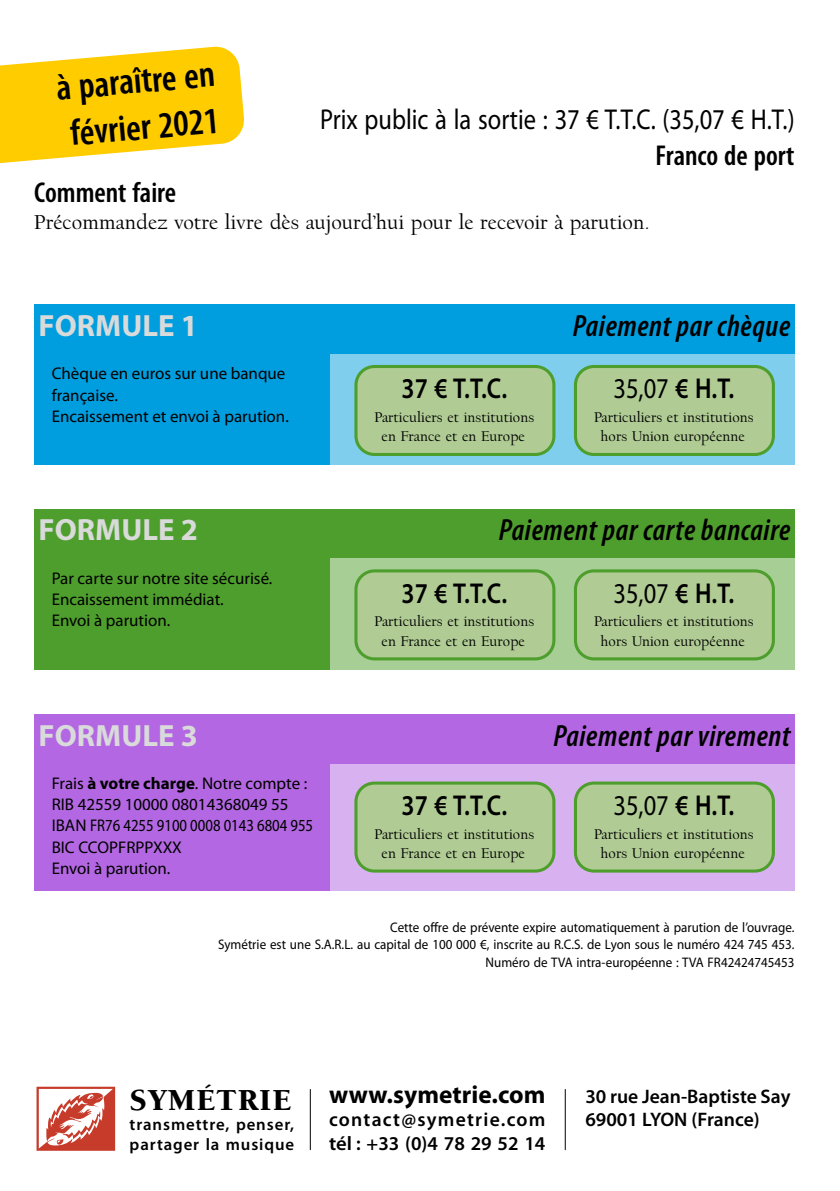
<style>
.page{position:relative;width:840px;height:1191px;background:#fff}
.page>*{position:absolute;margin:0;border:0;box-sizing:border-box;transform-origin:0 0}
.t1{font:600 condensed 37.2px/46.6px "Myriad Pro";color:#000}
.t2{font:900 31.4px "Berkeley Std";letter-spacing:.04em;color:#000}
.t3{font:italic 600 condensed 30.8px "Myriad Pro";letter-spacing:.02em;color:#000}
.t4{font:700 30.8px "Myriad Pro";color:#d9dada}
.t5{font:28.8px "Myriad Pro";color:#000;scale:.85 1}
.t6{font:600 28.8px "Myriad Pro";color:#000;scale:.85 1}
.t7{font:600 condensed 28.8px "Myriad Pro";color:#000}
.t8{font:700 25.2px "Myriad Pro";color:#000}
.t9{font:22px "LTC Californian Pro Text";color:#000}
.t10{font:600 19.6px/23.6px "Myriad Pro";letter-spacing:.065em;color:#000}
.t11{font:600 19.6px/23.6px "Myriad Pro";color:#000}
.t12{font:17px/21.2px "Myriad Pro";color:#000}
.t13{font:600 16.8px/20px "Myriad Pro";letter-spacing:.055em;color:#000}
.t14{font:15.4px/19.2px "LTC Californian Pro Text";color:#000;text-align:center}
.t15{font:13.8px/17.4px "Myriad Pro";color:#000;text-align:right;scale:.94 1}
.s1{font-weight:600}
.s2{font-weight:700}
</style>
<div class="page">
<svg style="left:41px;top:1090px;width:71px;height:57px"></svg>
<div style="left:36px;top:1086px;width:79px;height:64px;border:2px solid #c73b2b"></div>
<hr style="left:310px;top:1089px;width:1px;height:60px;background:#000">
<hr style="left:564px;top:1089px;width:1px;height:60px;background:#000">
<div style="left:34px;top:304px;width:760px;height:161px;background:#009edf"></div>
<div style="left:34px;top:714px;width:760px;height:176px;background:#b367e2"></div>
<div style="left:34px;top:508px;width:760px;height:161px;background:#4e9e2d"></div>
<div style="left:330px;top:354px;width:464px;height:111px;background:#7fceee"></div>
<div style="left:330px;top:763px;width:464px;height:127px;background:#d8b2f0"></div>
<div style="left:330px;top:558px;width:464px;height:111px;background:#a6ce95"></div>
<div style="left:356px;top:366px;width:197px;height:88px;background:#b0cc94;border-radius:18px"></div>
<div style="left:354px;top:365px;width:201px;height:91px;border:3px solid #4e9e2d;border-radius:18px"></div>
<div style="left:356px;top:783px;width:197px;height:88px;background:#b0cc94;border-radius:18px"></div>
<div style="left:354px;top:781px;width:201px;height:91px;border:3px solid #4e9e2d;border-radius:18px"></div>
<div style="left:356px;top:571px;width:197px;height:88px;background:#b0cc94;border-radius:18px"></div>
<div style="left:354px;top:569px;width:201px;height:91px;border:3px solid #4e9e2d;border-radius:18px"></div>
<div style="left:575px;top:366px;width:198px;height:88px;background:#b0cc94;border-radius:18px"></div>
<div style="left:573px;top:365px;width:201px;height:91px;border:3px solid #4e9e2d;border-radius:18px"></div>
<div style="left:575px;top:783px;width:198px;height:88px;background:#b0cc94;border-radius:18px"></div>
<div style="left:573px;top:781px;width:201px;height:91px;border:3px solid #4e9e2d;border-radius:18px"></div>
<div style="left:575px;top:571px;width:198px;height:88px;background:#b0cc94;border-radius:18px"></div>
<div style="left:573px;top:569px;width:201px;height:91px;border:3px solid #4e9e2d;border-radius:18px"></div>
<svg style="left:0;top:46px;width:244px;height:118px"></svg>
<h1 class="t1" style="left:54px;top:64px;width:161px;rotate:-5deg">à paraître en février 2021</h1>
<h3 class="t5" style="left:320px;top:101px;width:559px">Prix public à la sortie : 37 € T.T.C. (35,07 € H.T.)</h3>
<h3 class="t7" style="left:655px;top:137px;width:140px">Franco de port</h3>
<h3 class="t7" style="left:34px;top:174px;width:143px">Comment faire</h3>
<h3 class="t9" style="left:34px;top:210px;width:617px">Précommandez votre livre dès aujourd’hui pour le recevoir à parution.</h3>
<h3 class="t4" style="left:39px;top:306px;width:161px">FORMULE 1</h3>
<h3 class="t3" style="left:572px;top:307px;width:219px">Paiement par chèque</h3>
<p class="t12" style="left:52px;top:363px;width:238px">Chèque en euros sur une banque française.<br>Encaissement et envoi à parution.</p>
<h3 class="t6" style="left:401px;top:370px;width:125px">37 € T.T.C.</h3>
<p class="t14" style="left:374px;top:408px;width:161px">Particuliers et institutions en France et en Europe</p>
<h3 class="t5" style="left:613px;top:371px;width:143px">35,07 <span class="s1">€ H.T.</span></h3>
<p class="t14" style="left:593px;top:408px;width:161px">Particuliers et institutions hors Union européenne</p>
<h3 class="t4" style="left:39px;top:510px;width:161px">FORMULE 2</h3>
<h3 class="t3" style="left:498px;top:511px;width:293px">Paiement par carte bancaire</h3>
<p class="t12" style="left:52px;top:567px;width:222px">Par carte sur notre site sécurisé.<br>Encaissement immédiat.<br>Envoi à parution.</p>
<h3 class="t6" style="left:401px;top:575px;width:125px">37 € T.T.C.</h3>
<p class="t14" style="left:374px;top:612px;width:161px">Particuliers et institutions en France et en Europe</p>
<h3 class="t5" style="left:613px;top:575px;width:143px">35,07 <span class="s1">€ H.T.</span></h3>
<p class="t14" style="left:593px;top:612px;width:161px">Particuliers et institutions hors Union européenne</p>
<h3 class="t4" style="left:39px;top:715px;width:161px">FORMULE 3</h3>
<h3 class="t3" style="left:553px;top:717px;width:238px">Paiement par virement</h3>
<p class="t12" style="left:52px;top:772px;width:263px">Frais <span class="s2">à votre charge</span>. Notre compte :<br>RIB 42559 10000 08014368049 55<br>IBAN FR76 4255 9100 0008 0143 6804 955<br>BIC CCOPFRPPXXX<br>Envoi à parution.</p>
<h3 class="t6" style="left:401px;top:787px;width:125px">37 € T.T.C.</h3>
<p class="t14" style="left:374px;top:824px;width:161px">Particuliers et institutions en France et en Europe</p>
<h3 class="t5" style="left:613px;top:787px;width:143px">35,07 <span class="s1">€ H.T.</span></h3>
<p class="t14" style="left:593px;top:824px;width:161px">Particuliers et institutions hors Union européenne</p>
<p class="t15" style="left:218px;top:918px;width:614px">Cette offre de prévente expire automatiquement à parution de l’ouvrage.<br>Symétrie est une S.A.R.L. au capital de 100 000 €, inscrite au R.C.S. de Lyon sous le numéro 424 745 453.<br>Numéro de TVA intra-européenne : TVA FR42424745453</p>
<h2 class="t2" style="left:129px;top:1083px;width:163px">SYMÉTRIE</h2>
<p class="t13" style="left:129px;top:1113px;width:166px">transmettre, penser, partager la musique</p>
<h3 class="t8" style="left:329px;top:1077px;width:218px">www.symetrie.com</h3>
<p class="t10" style="left:329px;top:1107px;width:218px">contact@symetrie.com tél : +33 (0)4 78 29 52 14</p>
<p class="t11" style="left:585px;top:1083px;width:206px">30 rue Jean-Baptiste Say<br>69001 LYON (France)</p>
</div>
